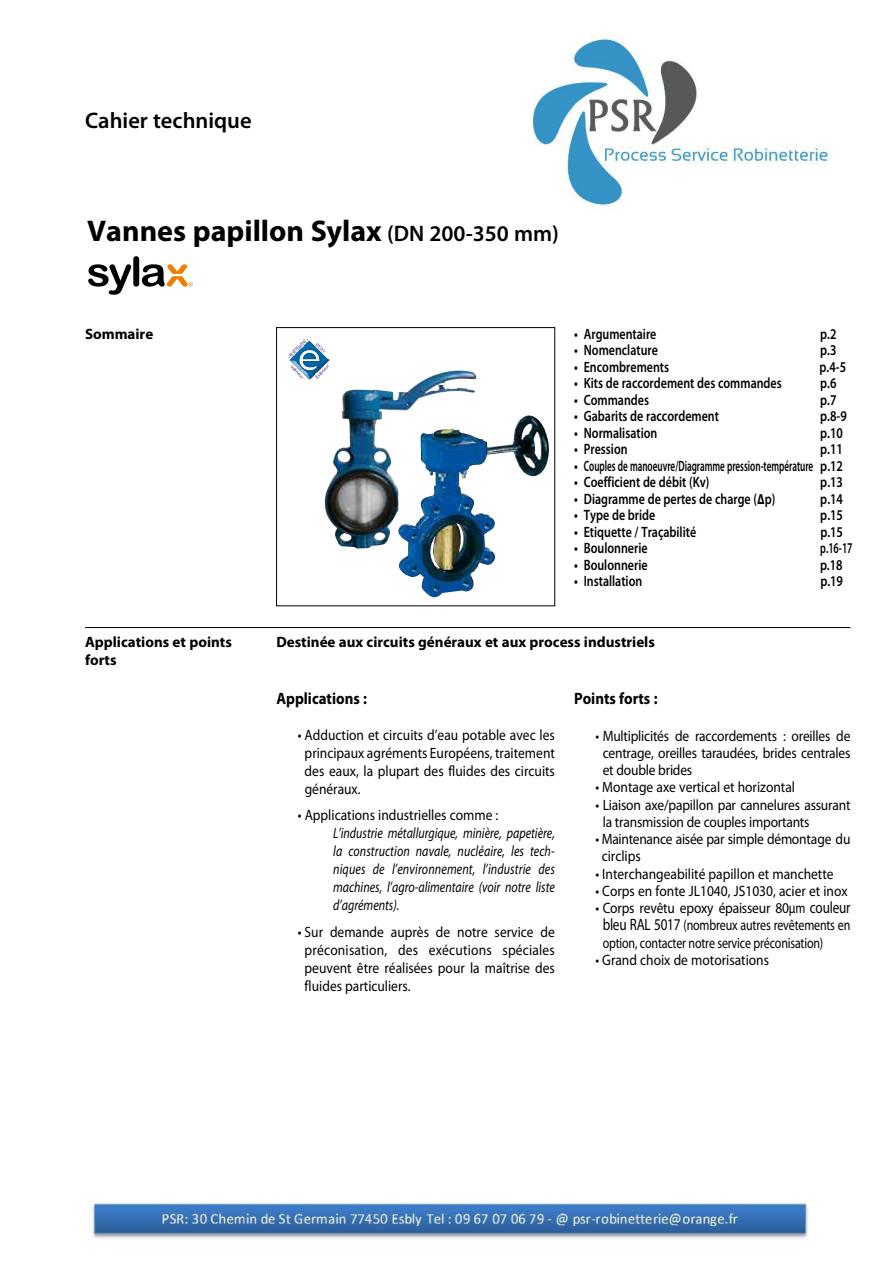
<style>
.page{position:relative;width:893px;height:1263px;background:#fff}
.page>*{position:absolute;margin:0;border:0;box-sizing:border-box;transform-origin:0 0}
.t1{font:700 30px "Myriad Pro";color:#000}
.t2{font:600 22.5px "Myriad Pro";color:#000}
.t3{font:700 16.5px "Myriad Pro";color:#000;scale:.9 1}
.t4{font:15px/18px "Myriad Pro";color:#000;text-align:justify;scale:.9 1}
.t5{font:600 15px "Myriad Pro";color:#000;scale:.8 1}
.t6{font:italic 15px/18px "Myriad Pro";color:#000;text-align:justify;scale:.8 1}
.t7{font:700 15px/18px "Myriad Pro";color:#000}
.t8{font:15px/17.2px "Myriad Pro";letter-spacing:-.02em;color:#000;scale:.9 1}
.t9{font:600 15px "Myriad Pro";color:#000;scale:.66 1}
.t10{font:4.5px "Futura";color:#462682}
.t11{font:4.5px "Futura";color:#462682;scale:.8 1}
.s1{font-weight:600;font-size:22.5px}
.s2{font-weight:700}
.s3{font-size:16.5px}
</style>
<div class="page">
<img style="left:398px;top:415px;width:151px;height:183px">
<hr style="left:85px;top:627px;width:765px;height:1px;background:#000">
<img style="left:324px;top:370px;width:153px;height:178px">
<div style="left:276px;top:327px;width:279px;height:279px;border:1px solid #000"></div>
<div style="left:286px;top:336px;width:45px;height:44px;background:#fff"></div>
<svg style="left:88px;top:256px;width:105px;height:39px"></svg>
<img style="left:533px;top:33px;width:295px;height:174px">
<img style="left:90px;top:1202px;width:719px;height:37px">
<svg style="left:289px;top:340px;width:41px;height:39px"></svg>
<h2 class="t2" style="left:85px;top:107px;width:168px">Cahier technique</h2>
<h1 class="t1" style="left:87px;top:211px;width:473px">Vannes papillon Sylax <span class="s1">(DN 200-350 mm)</span></h1>
<p class="t7" style="left:85px;top:324px;width:70px">Sommaire</p>
<p class="t11" style="left:288px;top:354px;width:29px;rotate:-45deg">REVÊTEMENT</p>
<p class="t10" style="left:294px;top:364px;width:18px;rotate:47deg">Intérieur</p>
<p class="t10" style="left:314px;top:376px;width:19px;rotate:-47deg">Extérieur</p>
<p class="t5" style="left:574px;top:324px;width:105px">• Argumentaire</p>
<p class="t5" style="left:820px;top:324px;width:22px">p.2</p>
<p class="t5" style="left:574px;top:341px;width:106px">• Nomenclature</p>
<p class="t5" style="left:820px;top:341px;width:22px">p.3</p>
<p class="t5" style="left:574px;top:357px;width:120px">• Encombrements</p>
<p class="t5" style="left:820px;top:357px;width:35px">p.4-5</p>
<p class="t5" style="left:574px;top:374px;width:261px">• Kits de raccordement des commandes</p>
<p class="t5" style="left:820px;top:374px;width:22px">p.6</p>
<p class="t5" style="left:574px;top:390px;width:95px">• Commandes</p>
<p class="t5" style="left:820px;top:390px;width:22px">p.7</p>
<p class="t5" style="left:574px;top:407px;width:183px">• Gabarits de raccordement</p>
<p class="t5" style="left:820px;top:407px;width:35px">p.8-9</p>
<p class="t5" style="left:574px;top:423px;width:106px">• Normalisation</p>
<p class="t5" style="left:820px;top:423px;width:30px">p.10</p>
<p class="t5" style="left:574px;top:440px;width:69px">• Pression</p>
<p class="t5" style="left:820px;top:440px;width:30px">p.11</p>
<p class="t5" style="left:574px;top:456px;width:338px">• Couples de manoeuvre/Diagramme pression-température p.12</p>
<p class="t5" style="left:574px;top:473px;width:171px">• Coefficient de débit (Kv)</p>
<p class="t5" style="left:820px;top:473px;width:30px">p.13</p>
<p class="t5" style="left:574px;top:489px;width:253px">• Diagramme de pertes de charge (<span class="s2">∆</span>p)</p>
<p class="t5" style="left:820px;top:489px;width:30px">p.14</p>
<p class="t5" style="left:574px;top:506px;width:103px">• Type de bride</p>
<p class="t5" style="left:820px;top:506px;width:30px">p.15</p>
<p class="t5" style="left:574px;top:522px;width:154px">• Etiquette / Traçabilité</p>
<p class="t5" style="left:820px;top:522px;width:30px">p.15</p>
<p class="t5" style="left:574px;top:539px;width:93px">• Boulonnerie</p>
<p class="t9" style="left:820px;top:539px;width:50px">p.16-17</p>
<p class="t5" style="left:574px;top:555px;width:93px">• Boulonnerie</p>
<p class="t5" style="left:820px;top:555px;width:29px">p.18</p>
<p class="t5" style="left:574px;top:572px;width:87px">• Installation</p>
<p class="t5" style="left:820px;top:572px;width:30px">p.19</p>
<p class="t7" style="left:85px;top:632px;width:148px">Applications et points forts</p>
<p class="t7" style="left:276px;top:632px;width:380px">Destinée aux circuits généraux et aux process industriels</p>
<p class="t3" style="left:276px;top:687px;width:102px">Applications :</p>
<p class="t4" style="left:305px;top:725px;width:280px;text-indent:-7px">• Adduction et circuits d’eau potable avec les principaux agréments Européens, traitement des eaux, la plupart des fluides des circuits généraux.</p>
<p class="t4" style="left:298px;top:806px;width:224px">• Applications industrielles comme :</p>
<p class="t6" style="left:333px;top:824px;width:279px">L’industrie métallurgique, minière, papetière, la construction navale, nucléaire, les tech&shy;niques de l’environnement, l’industrie des machines, l’agro-alimentaire (voir notre liste d’agréments).</p>
<p class="t4" style="left:305px;top:922px;width:280px;text-indent:-7px">• Sur demande auprès de notre service de préconisation, des exécutions spéciales peuvent être réalisées pour la maîtrise des fluides particuliers.</p>
<p class="t3" style="left:574px;top:687px;width:94px">Points forts :</p>
<p class="t4" style="left:603px;top:727px;width:277px;line-height:17.2px;text-indent:-7px">• Multiplicités de raccordements : oreilles de centrage, oreilles taraudées, brides centrales et double brides</p>
<p class="t4" style="left:595px;top:778px;width:223px">• Montage axe vertical et horizontal</p>
<p class="t4" style="left:603px;top:796px;width:277px;line-height:17.2px;text-indent:-7px">• Liaison axe/papillon par cannelures assurant la transmission de couples importants</p>
<p class="t8" style="left:602px;top:830px;width:278px;text-indent:-6px">• Maintenance aisée par simple démontage du circlips</p>
<p class="t4" style="left:595px;top:864px;width:266px">• Interchangeabilité papillon et manchette</p>
<p class="t4" style="left:595px;top:881px;width:282px">• Corps en fonte JL1040, JS1030, acier et inox</p>
<p class="t4" style="left:603px;top:899px;width:277px;line-height:17.2px;text-indent:-7px">• Corps revêtu epoxy épaisseur 80µm <span class="s3">couleur bleu RAL 5017</span> (nombreux autres revêtements en option, contacter notre service préconisation)</p>
<p class="t4" style="left:595px;top:950px;width:195px">• Grand choix de motorisations</p>
</div>
